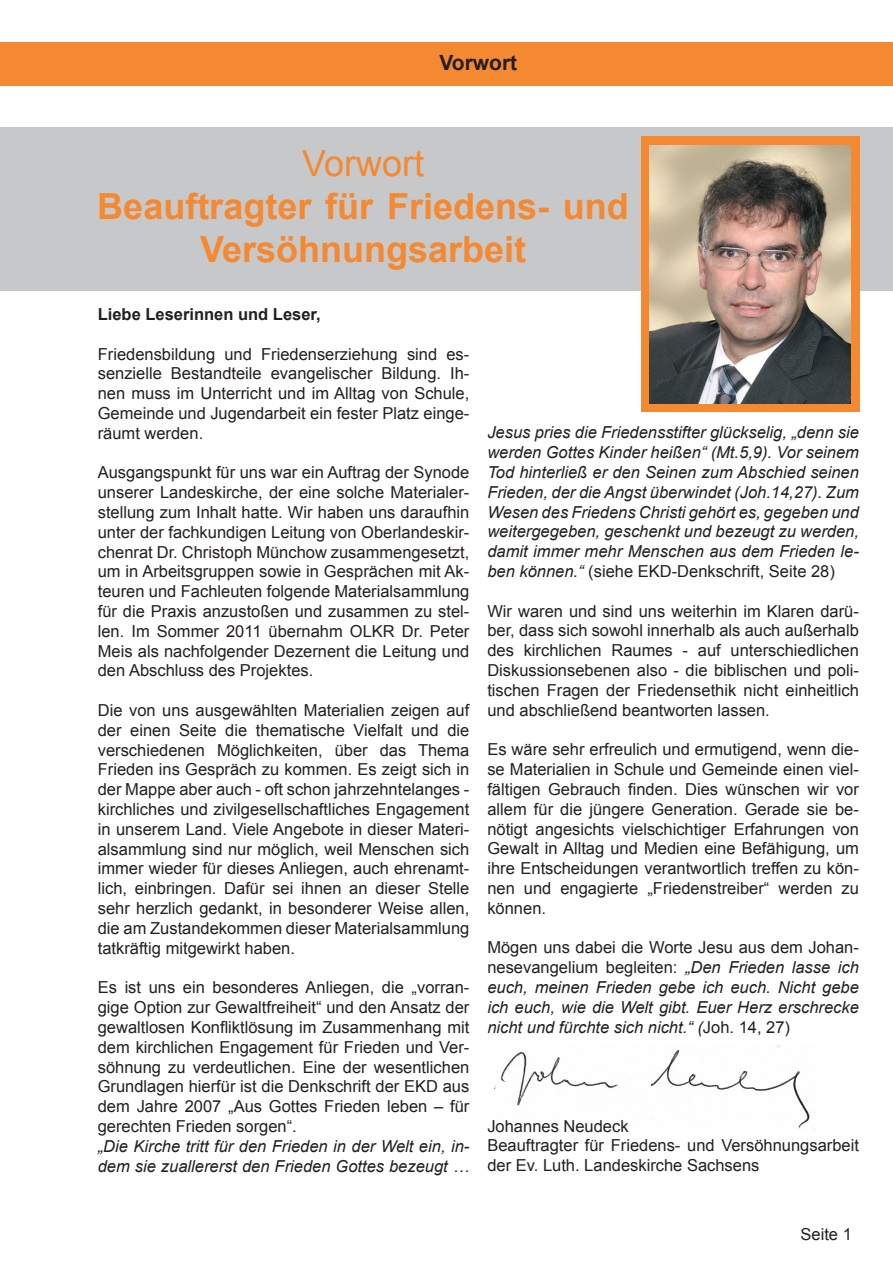
<style>
.page{position:relative;width:893px;height:1263px;background:#fff}
.page>*{position:absolute;margin:0;border:0;box-sizing:border-box;transform-origin:0 0}
.t1{font:700 36px/43.2px "Arial";color:#f58932;text-align:center}
.t2{font:36px "Arial";color:#f58932}
.t3{font:700 21px "Arial";color:#231f20}
.t4{font:16.5px/19.8px "Arial";color:#231f20;text-align:justify}
.t5{font:italic 16.5px/19.8px "Arial";color:#231f20;text-align:justify}
.t6{font:700 16.5px "Arial";color:#231f20}
.s1{font-style:normal}
</style>
<div class="page">
<div style="left:0;top:43px;width:893px;height:43px;background:#f58932"></div>
<img style="left:495px;top:1045px;width:320px;height:85px">
<div style="left:0;top:128px;width:893px;height:163px;background:#c7c8ca"></div>
<div style="left:641px;top:136px;width:218px;height:276px;background:#f58932"></div>
<img style="left:649px;top:146px;width:201px;height:257px">
<p class="t3" style="left:439px;top:48px;width:79px">Vorwort</p>
<h1 class="t2" style="left:302px;top:139px;width:124px">Vorwort</h1>
<h1 class="t1" style="left:97px;top:186px;width:533px">Beauftragter für Friedens- und<br>Versöhnungsarbeit</h1>
<p class="t6" style="left:98px;top:303px;width:224px">Liebe Leserinnen und Leser,</p>
<p class="t4" style="left:98px;top:344px;width:373px">Friedensbildung und Friedenserziehung sind es&shy;senzielle Bestandteile evangelischer Bildung. Ih&shy;nen muss im Unterricht und im Alltag von Schule, Gemeinde und Jugendarbeit ein fester Platz einge&shy;räumt werden.</p>
<p class="t4" style="left:98px;top:463px;width:373px">Ausgangspunkt für uns war ein Auftrag der Synode unserer Landeskirche, der eine solche Materialer&shy;stellung zum Inhalt hatte. Wir haben uns daraufhin unter der fachkundigen Leitung von Oberlandeskir&shy;chenrat Dr. Christoph Münchow zusammengesetzt, um in Arbeitsgruppen sowie in Gesprächen mit Ak&shy;teuren und Fachleuten folgende Materialsammlung für die Praxis anzustoßen und zusammen zu stel&shy;len. Im Sommer 2011 übernahm OLKR Dr. Peter Meis als nachfolgender Dezernent die Leitung und den Abschluss des Projektes.</p>
<p class="t4" style="left:98px;top:700px;width:373px">Die von uns ausgewählten Materialien zeigen auf der einen Seite die thematische Vielfalt und die verschiedenen Möglichkeiten, über das Thema Frieden ins Gespräch zu kommen. Es zeigt sich in der Mappe aber auch - oft schon jahrzehntelanges - kirchliches und zivilgesellschaftliches Engagement in unserem Land. Viele Angebote in dieser Materi&shy;alsammlung sind nur möglich, weil Menschen sich immer wieder für dieses Anliegen, auch ehrenamt&shy;lich, einbringen. Dafür sei ihnen an dieser Stelle sehr herzlich gedankt, in besonderer Weise allen, die am Zustandekommen dieser Materialsammlung tatkräftig mitgewirkt haben.</p>
<p class="t4" style="left:98px;top:978px;width:373px">Es ist uns ein besonderes Anliegen, die „vorran&shy;gige Option zur Gewaltfreiheit“ und den Ansatz der gewaltlosen Konfliktlösung im Zusammenhang mit dem kirchlichen Engagement für Frieden und Ver&shy;söhnung zu verdeutlichen. Eine der wesentlichen Grundlagen hierfür ist die Denkschrift der EKD aus dem Jahre 2007 „Aus Gottes Frieden leben – für gerechten Frieden sorgen“.</p>
<p class="t5" style="left:98px;top:1136px;width:373px">„Die Kirche tritt für den Frieden in der Welt ein, in&shy;dem sie zuallererst den Frieden Gottes bezeugt …</p>
<p class="t5" style="left:487px;top:423px;width:373px">Jesus pries die Friedensstifter glückselig, „denn sie werden Gottes Kinder heißen“ (Mt.5,9). Vor seinem Tod hinterließ er den Seinen zum Abschied seinen Frieden, der die Angst überwindet (Joh.14,27). Zum Wesen des Friedens Christi gehört es, gegeben und weitergegeben, geschenkt und bezeugt zu werden, damit immer mehr Menschen aus dem Frieden le&shy;ben können.“ <span class="s1">(siehe EKD-Denkschrift, Seite 28)</span></p>
<p class="t4" style="left:487px;top:601px;width:373px">Wir waren und sind uns weiterhin im Klaren darü&shy;ber, dass sich sowohl innerhalb als auch außerhalb des kirchlichen Raumes - auf unterschiedlichen Diskussionsebenen also - die biblischen und poli&shy;tischen Fragen der Friedensethik nicht einheitlich und abschließend beantworten lassen.</p>
<p class="t4" style="left:487px;top:740px;width:373px">Es wäre sehr erfreulich und ermutigend, wenn die&shy;se Materialien in Schule und Gemeinde einen viel&shy;fältigen Gebrauch finden. Dies wünschen wir vor allem für die jüngere Generation. Gerade sie be&shy;nötigt angesichts vielschichtiger Erfahrungen von Gewalt in Alltag und Medien eine Befähigung, um ihre Entscheidungen verantwortlich treffen zu kön&shy;nen und engagierte „Friedenstreiber“ werden zu können.</p>
<p class="t5" style="left:487px;top:938px;width:373px"><span class="s1">Mögen uns dabei die Worte Jesu aus dem Johan&shy;nesevangelium begleiten:</span> „Den Frieden lasse ich euch, meinen Frieden gebe ich euch. Nicht gebe ich euch, wie die Welt gibt. Euer Herz erschrecke nicht und fürchte sich nicht.“ (<span class="s1">Joh. 1 4, 27)</span></p>
<p class="t4" style="left:487px;top:1116px;width:373px;text-align:left">Johannes Neudeck<br>Beauftragter für Friedens- und Versöhnungsarbeit der Ev. Luth. Landeskirche Sachsens</p>
<p class="t4" style="left:800px;top:1224px;width:39px">Seite</p>
</div>
